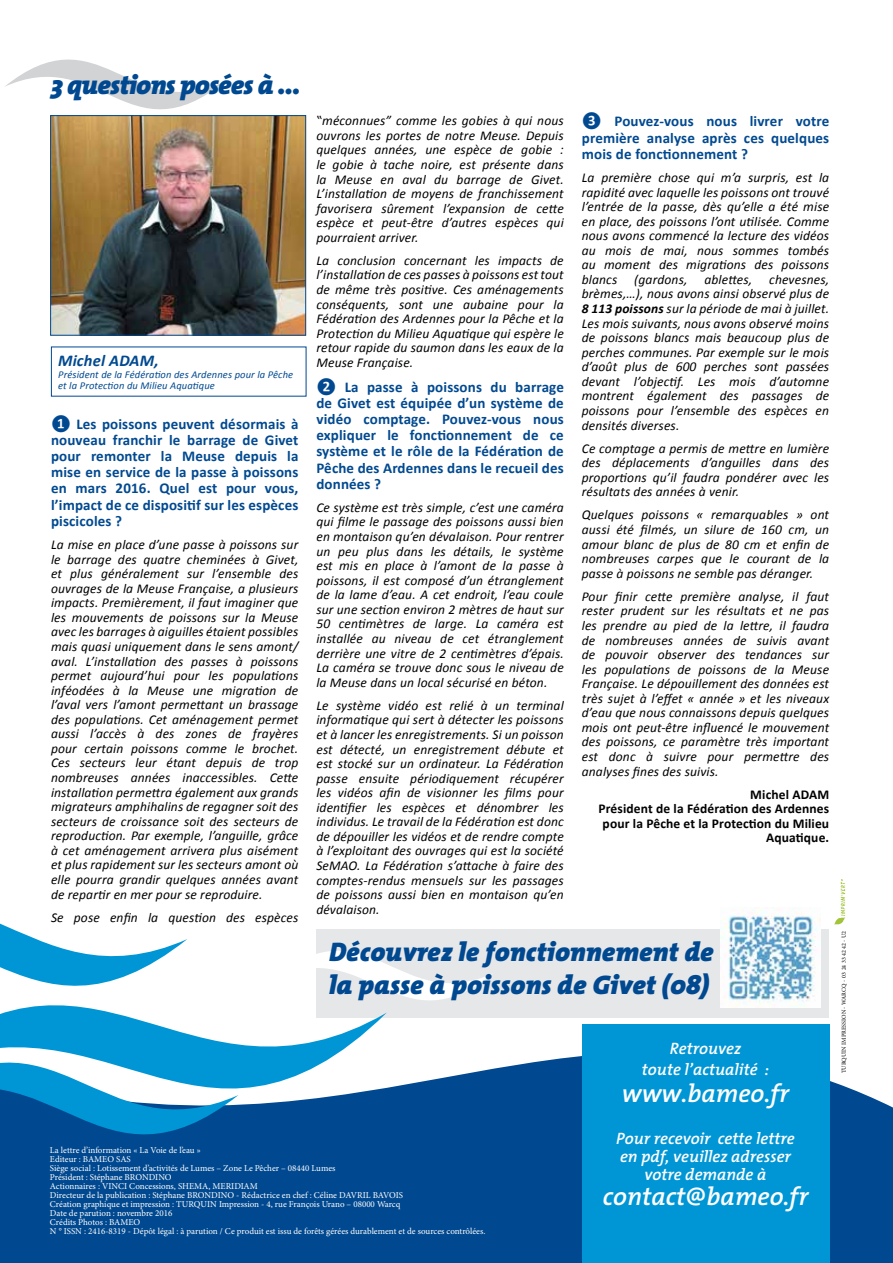
<style>
.page{position:relative;width:893px;height:1263px;background:#fff}
.page>*{position:absolute;margin:0;border:0;box-sizing:border-box;transform-origin:0 0}
.t1{font:italic 900 27px/32.4px "The Mix";color:#004990}
.t2{font:italic 900 27px "The Mix";letter-spacing:-.03em;color:#004990}
.t3{font:italic 600 25.5px "The Mix";color:#fff}
.t4{font:italic 600 16.5px/17.9px "The Mix";color:#fff;text-align:center}
.t5{font:italic 700 16.5px "Calibri";letter-spacing:.01em;color:#004990}
.t6{font:700 15px/16.2px "Calibri";letter-spacing:.01em;color:#004990;text-align:justify}
.t7{font:italic 13.5px/14.5px "Calibri";letter-spacing:.01em;color:#000;text-align:justify}
.t8{font:700 13.5px/14.5px "Calibri";letter-spacing:.01em;color:#000;text-align:right}
.t9{font:italic 10.5px/11.4px "Calibri";letter-spacing:.01em;color:#004990}
.t10{font:9px/9px "Minion Pro";color:#fff}
.t11{font:6px "Minion Pro";color:#000}
.s1{font-weight:700}
</style>
<div class="page">
<svg style="left:0;top:1017px;width:893px;height:246px;fill:#004990"></svg>
<div style="left:582px;top:1024px;width:247px;height:239px;background:#0096d6"></div>
<img style="left:834px;top:879px;width:12px;height:46px">
<svg style="left:5px;top:59px;width:218px;height:51px"></svg>
<img style="left:52px;top:117px;width:252px;height:217px">
<div style="left:50px;top:115px;width:256px;height:221px;border:1px solid #004990"></div>
<div style="left:316px;top:929px;width:513px;height:88px;background:#e6e7e8"></div>
<svg style="left:387px;top:965px;width:106px;height:85px"></svg>
<img style="left:721px;top:908px;width:100px;height:100px">
<svg style="left:238px;top:951px;width:149px;height:250px"></svg>
<svg style="left:0;top:1017px;width:238px;height:189px;fill:#004990"></svg>
<svg style="left:0;top:923px;width:187px;height:148px"></svg>
<h1 class="t2" style="left:51px;top:62px;width:251px">3 questions posées à …</h1>
<p class="t5" style="left:58px;top:350px;width:102px">Michel ADAM,</p>
<p class="t9" style="left:58px;top:368px;width:237px">Président de la Fédération des Ardennes pour la Pêche et la Protection du Milieu Aquatique</p>
<p class="t6" style="left:51px;top:416px;width:249px">❶ Les poissons peuvent désormais à nouveau franchir le barrage de Givet pour remonter la Meuse depuis la mise en service de la passe à poissons en mars 2016. Quel est pour vous, l’impact de ce dispositif sur les espèces piscicoles ?</p>
<p class="t7" style="left:51px;top:537px;width:249px">La mise en place d’une passe à poissons sur le barrage des quatre cheminées à Givet, et plus généralement sur l’ensemble des ouvrages de la Meuse Française, a plusieurs impacts. Premièrement, il faut imaginer que les mouvements de poissons sur la Meuse avec les barrages à aiguilles étaient possibles mais quasi uniquement dans le sens amont/ aval. L’installation des passes à poissons permet aujourd’hui pour les populations inféodées à la Meuse une migration de l’aval vers l’amont permettant un brassage des populations. Cet aménagement permet aussi l’accès à des zones de frayères pour certain poissons comme le brochet.<br>Ces secteurs leur étant depuis de trop nombreuses années inaccessibles. Cette installation permettra également aux grands migrateurs amphihalins de regagner soit des secteurs de croissance soit des secteurs de reproduction. Par exemple, l’anguille, grâce à cet aménagement arrivera plus aisément et plus rapidement sur les secteurs amont où elle pourra grandir quelques années avant de repartir en mer pour se reproduire.</p>
<p class="t7" style="left:51px;top:909px;width:249px">Se pose enfin la question des espèces</p>
<p class="t7" style="left:316px;top:113px;width:249px">‟méconnues” comme les gobies à qui nous ouvrons les portes de notre Meuse. Depuis quelques années, une espèce de gobie : le gobie à tache noire, est présente dans la Meuse en aval du barrage de Givet.<br>L’installation de moyens de franchissement favorisera sûrement l’expansion de cette espèce et peut-être d’autres espèces qui pourraient arriver.</p>
<p class="t7" style="left:316px;top:253px;width:249px">La conclusion concernant les impacts de l’installation de ces passes à poissons est tout de même très positive. Ces aménagements conséquents, sont une aubaine pour la Fédération des Ardennes pour la Pêche et la Protection du Milieu Aquatique qui espère le retour rapide du saumon dans les eaux de la Meuse Française.</p>
<p class="t6" style="left:316px;top:379px;width:249px">❷ La passe à poissons du barrage de Givet est équipée d’un système de vidéo comptage. Pouvez-vous nous expliquer le fonctionnement de ce système et le rôle de la Fédération de Pêche des Ardennes dans le recueil des données ?</p>
<p class="t7" style="left:316px;top:500px;width:249px">Ce système est très simple, c’est une caméra qui filme le passage des poissons aussi bien en montaison qu’en dévalaison. Pour rentrer un peu plus dans les détails, le système est mis en place à l’amont de la passe à poissons, il est composé d’un étranglement de la lame d’eau. A cet endroit, l’eau coule sur une section environ 2 mètres de haut sur 50 centimètres de large. La caméra est installée au niveau de cet étranglement derrière une vitre de 2 centimètres d’épais.<br>La caméra se trouve donc sous le niveau de la Meuse dans un local sécurisé en béton.</p>
<p class="t7" style="left:316px;top:697px;width:249px">Le système vidéo est relié à un terminal informatique qui sert à détecter les poissons et à lancer les enregistrements. Si un poisson est détecté, un enregistrement débute et est stocké sur un ordinateur. La Fédération passe ensuite périodiquement récupérer les vidéos afin de visionner les films pour identifier les espèces et dénombrer les individus. Le travail de la Fédération est donc de dépouiller les vidéos et de rendre compte à l’exploitant des ouvrages qui est la société SeMAO. La Fédération s’attache à faire des comptes-rendus mensuels sur les passages de poissons aussi bien en montaison qu’en dévalaison.</p>
<p class="t6" style="left:582px;top:113px;width:249px">❸ Pouvez-vous nous livrer votre première analyse après ces quelques mois de fonctionnement ?</p>
<p class="t7" style="left:582px;top:170px;width:249px">La première chose qui m’a surpris, est la rapidité avec laquelle les poissons ont trouvé l’entrée de la passe, dès qu’elle a été mise en place, des poissons l’ont utilisée. Comme nous avons commencé la lecture des vidéos au mois de mai, nous sommes tombés au moment des migrations des poissons blancs</p>
<p class="t7" style="left:634px;top:272px;width:55px">(gardons,</p>
<p class="t7" style="left:704px;top:272px;width:49px">ablettes,</p>
<p class="t7" style="left:582px;top:272px;width:249px;text-indent:187px">chevesnes, brèmes,…), nous avons ainsi observé plus de <span class="s1">8 113 poissons</span> sur la période de mai à juillet.<br>Les mois suivants, nous avons observé moins de poissons blancs mais beaucoup plus de perches communes. Par exemple sur le mois d’août plus de 600 perches sont passées devant l’objectif. Les mois d’automne montrent également des passages de poissons pour l’ensemble des espèces en densités diverses.</p>
<p class="t7" style="left:582px;top:440px;width:249px">Ce comptage a permis de mettre en lumière des déplacements d’anguilles dans des proportions qu’il faudra pondérer avec les résultats des années à venir.</p>
<p class="t7" style="left:582px;top:507px;width:249px">Quelques poissons « remarquables » ont aussi été filmés, un silure de 160 cm, un amour blanc de plus de 80 cm et enfin de nombreuses carpes que le courant de la passe à poissons ne semble pas déranger.</p>
<p class="t7" style="left:582px;top:588px;width:249px">Pour finir cette première analyse, il faut rester prudent sur les résultats et ne pas les prendre au pied de la lettre, il faudra de nombreuses années de suivis avant de pouvoir observer des tendances sur les populations de poissons de la Meuse Française. Le dépouillement des données est très sujet à l’effet « année » et les niveaux d’eau que nous connaissons depuis quelques mois ont peut-être influencé le mouvement des poissons, ce paramètre très important est donc à suivre pour permettre des analyses fines des suivis.</p>
<p class="t8" style="left:598px;top:787px;width:232px">Michel ADAM<br>Président de la Fédération des Ardennes pour la Pêche et la Protection du Milieu<br>Aquatique.</p>
<h1 class="t1" style="left:329px;top:935px;width:386px">Découvrez le fonctionnement de la passe à poissons de Givet (08)</h1>
<p class="t10" style="left:50px;top:1145px;width:437px">La lettre d’information « La Voie de l’eau »<br>Editeur : BAMEO SAS<br>Siège social : Lotissement d’activités de Lumes – Zone Le Pêcher – 08440 Lumes<br>Président : Stéphane BRONDINO<br>Actionnaires : VINCI Concessions, SHEMA, MERIDIAM<br>Directeur de la publication : Stéphane BRONDINO - Rédactrice en chef : Céline DAVRIL BAVOIS<br>Création graphique et impression : TURQUIN Impression - 4, rue François Urano – 08000 Warcq<br>Date de parution : novembre 2016<br>Crédits Photos : BAMEO<br>N ° ISSN : 2416-8319 - Dépôt légal : à parution / Ce produit est issu de forêts gérées durablement et de sources contrôlées.</p>
<p class="t4" style="left:642px;top:1038px;width:129px;line-height:21px">Retrouvez<br>toute l’actualité :</p>
<h2 class="t3" style="left:622px;top:1072px;width:169px">www.bameo.fr</h2>
<p class="t4" style="left:616px;top:1129px;width:180px">Pour recevoir cette lettre en pdf, veuillez adresser votre demande à</p>
<h2 class="t3" style="left:603px;top:1175px;width:207px">contact@bameo.fr</h2>
<p class="t11" style="left:840px;top:1073px;width:144px;rotate:-90deg">TURQUIN IMPRESSION - WARCQ - 03 24 33 42 42 - U2</p>
</div>
